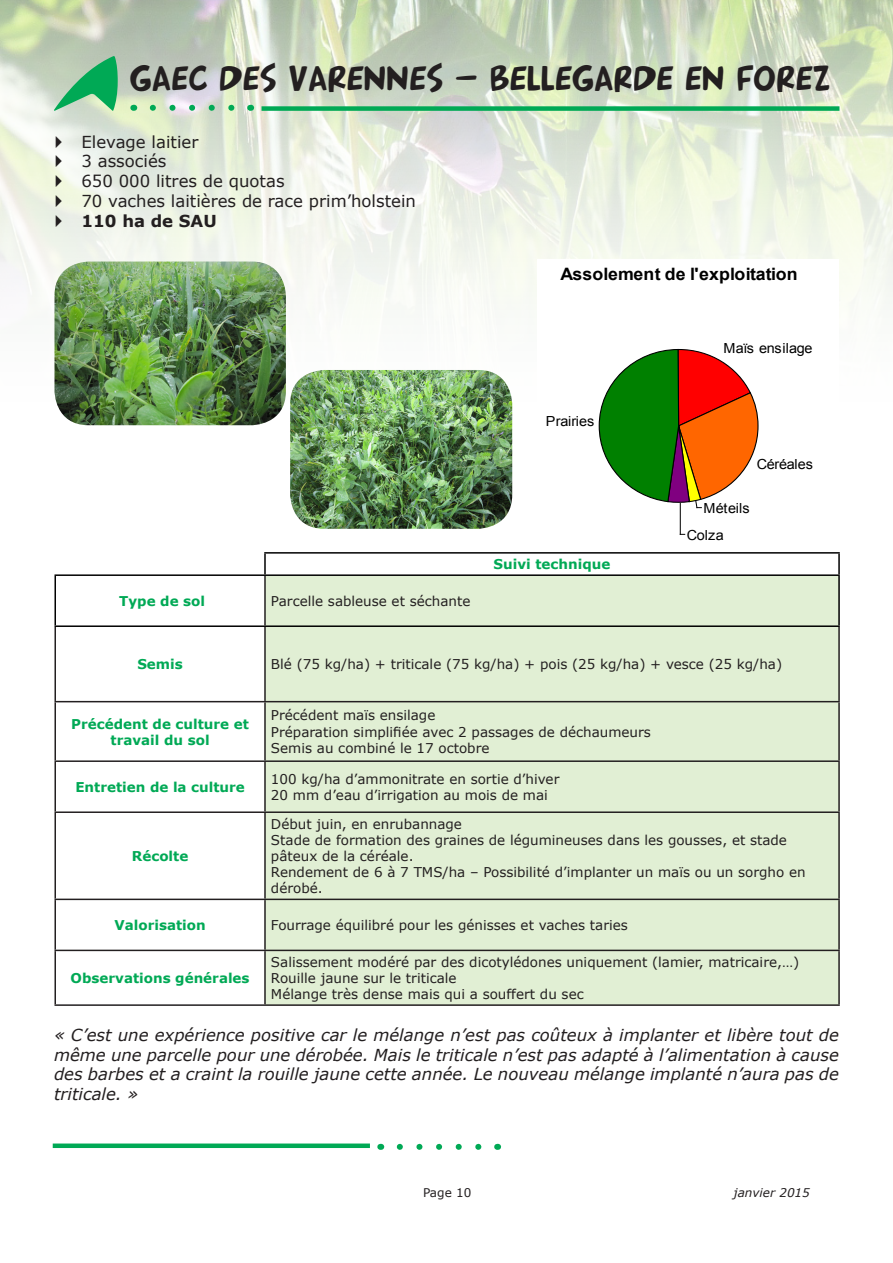
<style>
.page{position:relative;width:893px;height:1263px;background:#fff}
.page>*{position:absolute;margin:0;border:0;box-sizing:border-box;transform-origin:0 0}
.t1{font:34.5px "Arnold 21";color:#231f20}
.t2{font:700 17.1px "Arial";letter-spacing:.005em;color:#000;scale:1.04 1}
.t3{font:italic 16.5px/19.8px "Verdana";color:#231f20;text-align:justify}
.t4{font:16.5px/19.8px "Verdana";color:#231f20}
.t5{font:700 16.5px "Verdana";color:#231f20}
.t6{font:13.95px "Arial";letter-spacing:-.02em;color:#000;scale:1.04 1}
.t7{font:13.95px/26.7px "Arial";letter-spacing:.01em;color:#000;scale:1.04 1}
.t8{font:13.5px/16.2px "Verdana";color:#231f20}
.t9{font:700 13.5px/16.2px "Verdana";color:#00a955;text-align:center}
.t10{font:italic 12px "Verdana";color:#231f20}
.t11{font:12px "Verdana";color:#231f20}
</style>
<div class="page">
<img style="left:0;top:0;width:893px;height:458px">
<div style="left:261px;top:106px;width:578px;height:5px;background:#00a955"></div>
<svg style="left:54px;top:56px;width:64px;height:55px"></svg>
<div style="left:53px;top:1143px;width:317px;height:5px;background:#00a955"></div>
<svg style="left:400px;top:1144px;width:82px;height:6px"></svg>
<svg style="left:153px;top:105px;width:87px;height:6px"></svg>
<svg style="left:538px;top:259px;width:301px;height:276px"></svg>
<img style="left:290px;top:370px;width:222px;height:159px">
<img style="left:54px;top:261px;width:232px;height:164px">
<div style="left:266px;top:576px;width:572px;height:428px;background:#e1efd4"></div>
<hr style="left:838px;top:627px;width:2px;height:74px;background:#231f20">
<hr style="left:54px;top:701px;width:211px;height:1px;background:#231f20">
<hr style="left:265px;top:701px;width:575px;height:1px;background:#231f20">
<hr style="left:838px;top:702px;width:2px;height:58px;background:#231f20">
<hr style="left:54px;top:760px;width:211px;height:2px;background:#231f20">
<hr style="left:265px;top:760px;width:575px;height:2px;background:#231f20">
<hr style="left:838px;top:762px;width:2px;height:49px;background:#231f20">
<hr style="left:54px;top:811px;width:211px;height:2px;background:#231f20">
<hr style="left:265px;top:811px;width:575px;height:2px;background:#231f20">
<hr style="left:838px;top:813px;width:2px;height:85px;background:#231f20">
<hr style="left:54px;top:898px;width:211px;height:2px;background:#231f20">
<hr style="left:265px;top:898px;width:575px;height:2px;background:#231f20">
<hr style="left:838px;top:900px;width:2px;height:50px;background:#231f20">
<hr style="left:54px;top:950px;width:211px;height:1px;background:#231f20">
<hr style="left:265px;top:950px;width:575px;height:1px;background:#231f20">
<hr style="left:838px;top:951px;width:2px;height:53px;background:#231f20">
<hr style="left:265px;top:1004px;width:575px;height:2px;background:#231f20">
<hr style="left:264px;top:576px;width:2px;height:49px;background:#231f20">
<hr style="left:54px;top:627px;width:2px;height:74px;background:#231f20">
<hr style="left:264px;top:627px;width:2px;height:74px;background:#231f20">
<hr style="left:54px;top:702px;width:2px;height:58px;background:#231f20">
<hr style="left:264px;top:702px;width:2px;height:58px;background:#231f20">
<hr style="left:54px;top:762px;width:2px;height:49px;background:#231f20">
<hr style="left:264px;top:762px;width:2px;height:49px;background:#231f20">
<hr style="left:54px;top:813px;width:2px;height:85px;background:#231f20">
<hr style="left:264px;top:813px;width:2px;height:85px;background:#231f20">
<hr style="left:54px;top:900px;width:2px;height:50px;background:#231f20">
<hr style="left:264px;top:900px;width:2px;height:50px;background:#231f20">
<hr style="left:54px;top:951px;width:2px;height:53px;background:#231f20">
<hr style="left:264px;top:951px;width:2px;height:53px;background:#231f20">
<hr style="left:54px;top:1004px;width:211px;height:2px;background:#231f20">
<hr style="left:54px;top:574px;width:211px;height:2px;background:#000">
<hr style="left:54px;top:576px;width:2px;height:49px;background:#000">
<hr style="left:838px;top:576px;width:2px;height:49px;background:#000">
<hr style="left:54px;top:625px;width:211px;height:2px;background:#000">
<hr style="left:265px;top:625px;width:575px;height:2px;background:#000">
<hr style="left:264px;top:552px;width:576px;height:2px;background:#000">
<hr style="left:264px;top:554px;width:2px;height:20px;background:#000">
<hr style="left:838px;top:554px;width:2px;height:20px;background:#000">
<hr style="left:265px;top:574px;width:575px;height:2px;background:#000">
<svg style="left:56px;top:135px;width:6px;height:13px"></svg>
<svg style="left:56px;top:155px;width:6px;height:12px"></svg>
<svg style="left:56px;top:175px;width:6px;height:12px"></svg>
<svg style="left:56px;top:195px;width:6px;height:12px"></svg>
<svg style="left:56px;top:215px;width:6px;height:12px"></svg>
<h1 class="t1" style="left:131px;top:57px;width:702px">GAEC DES VARENNES - BELLEGARDE EN FOREZ</h1>
<p class="t4" style="left:81px;top:131px;width:336px">Elevage laitier<br>3 associés<br>650 000 litres de quotas<br>70 vaches laitières de race prim’holstein</p>
<p class="t5" style="left:81px;top:209px;width:137px">110 ha de SAU</p>
<p class="t9" style="left:119px;top:593px;width:87px">Type de sol</p>
<p class="t8" style="left:271px;top:593px;width:201px">Parcelle sableuse et séchante</p>
<p class="t2" style="left:560px;top:263px;width:230px">Assolement de l'exploitation</p>
<p class="t6" style="left:546px;top:412px;width:48px">Prairies</p>
<p class="t9" style="left:494px;top:556px;width:118px">Suivi technique</p>
<p class="t6" style="left:724px;top:339px;width:87px">Maïs ensilage</p>
<p class="t6" style="left:757px;top:455px;width:55px">Céréales</p>
<p class="t7" style="left:687px;top:495px;width:62px;text-indent:17px">Méteils<br>Colza</p>
<p class="t9" style="left:137px;top:656px;width:47px">Semis</p>
<p class="t8" style="left:271px;top:656px;width:513px">Blé (75 kg/ha) + triticale (75 kg/ha) + pois (25 kg/ha) + vesce (25 kg/ha)</p>
<p class="t9" style="left:71px;top:715px;width:179px">Précédent de culture et travail du sol</p>
<p class="t8" style="left:271px;top:707px;width:381px">Précédent maïs ensilage<br>Préparation simplifiée avec 2 passages de déchaumeurs<br>Semis au combiné le 17 octobre</p>
<p class="t9" style="left:75px;top:778px;width:171px">Entretien de la culture</p>
<p class="t8" style="left:271px;top:771px;width:290px">100 kg/ha d’ammonitrate en sortie d’hiver<br>20 mm d’eau d’irrigation au mois de mai</p>
<p class="t9" style="left:132px;top:848px;width:58px">Récolte</p>
<p class="t8" style="left:271px;top:815px;width:536px">Début juin, en enrubannage<br>Stade de formation des graines de légumineuses dans les gousses, et stade pâteux de la céréale.<br>Rendement de 6 à 7 TMS/ha – Possibilité d’implanter un maïs ou un sorgho en dérobé.</p>
<p class="t9" style="left:115px;top:917px;width:93px">Valorisation</p>
<p class="t8" style="left:271px;top:917px;width:358px">Fourrage équilibré pour les génisses et vaches taries</p>
<p class="t9" style="left:71px;top:970px;width:180px">Observations générales</p>
<p class="t8" style="left:271px;top:953px;width:530px">Salissement modéré par des dicotylédones uniquement (lamier, matricaire,…)<br>Rouille jaune sur le triticale<br>Mélange très dense mais qui a souffert du sec</p>
<p class="t3" style="left:54px;top:1025px;width:786px">« C’est une expérience positive car le mélange n’est pas coûteux à implanter et libère tout de même une parcelle pour une dérobée. Mais le triticale n’est pas adapté à l’alimentation à cause des barbes et a craint la rouille jaune cette année. Le nouveau mélange implanté n’aura pas de triticale. »</p>
<p class="t11" style="left:423px;top:1185px;width:50px">Page 10</p>
<p class="t10" style="left:734px;top:1185px;width:78px">janvier 2015</p>
</div>
